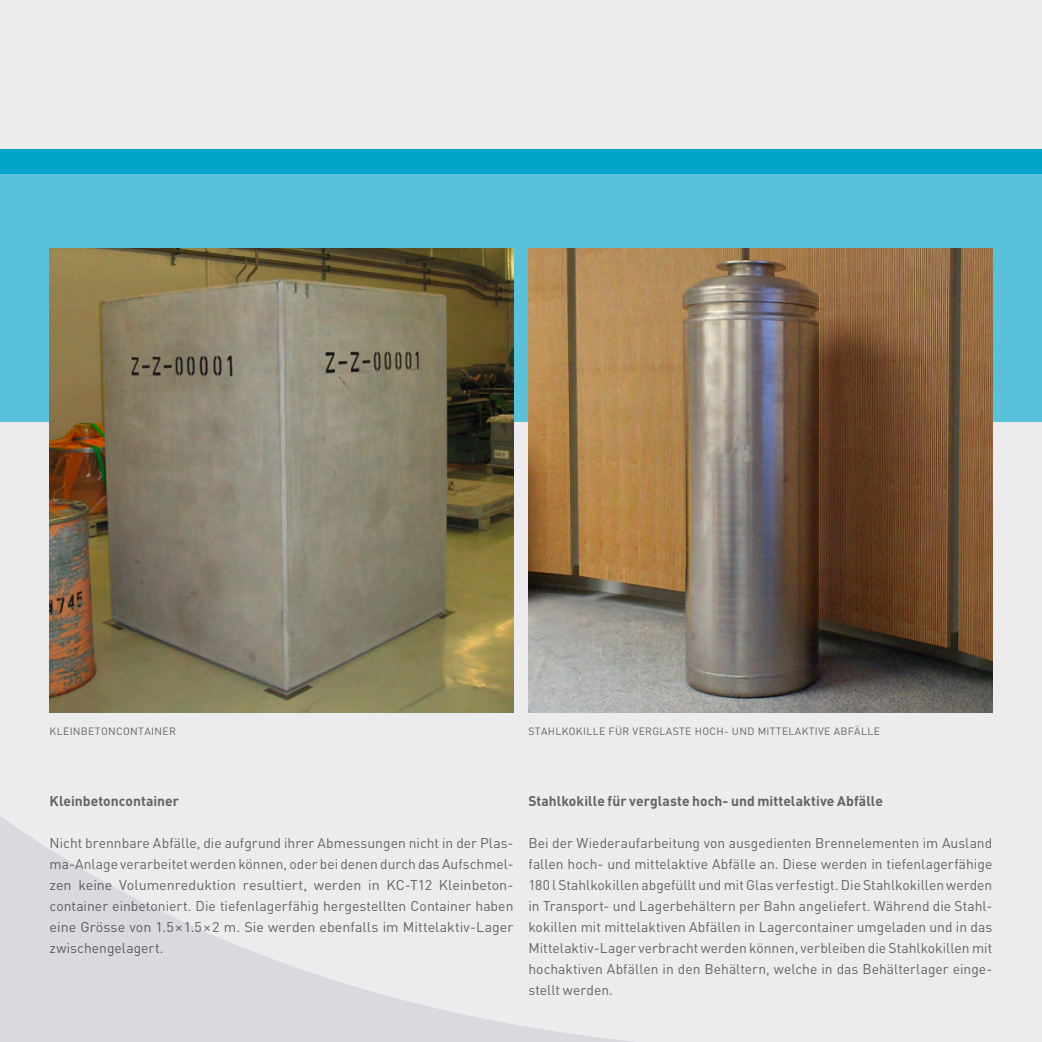
<style>
.page{position:relative;width:1042px;height:1042px;background:#ececee}
.page>*{position:absolute;margin:0;border:0;box-sizing:border-box;transform-origin:0 0}
.t1{font:14px/21px "DIN";color:#636366;text-align:justify}
.t2{font:700 14px "DIN";color:#636366}
.t3{font:10.5px "DIN";letter-spacing:.13em;color:#636366}
</style>
<div class="page">
<div style="left:0;top:149px;width:1042px;height:273px;background:#5ac1db"></div>
<div style="left:0;top:149px;width:1042px;height:25px;background:#00a4c8"></div>
<img style="left:528px;top:248px;width:464px;height:464px">
<img style="left:50px;top:248px;width:463px;height:464px">
<svg style="left:0;top:816px;width:632px;height:226px"></svg>
<p class="t3" style="left:50px;top:725px;width:128px">Kleinbetoncontainer</p>
<p class="t3" style="left:528px;top:725px;width:21px">Stahlk</p>
<p class="t3" style="left:569px;top:725px;width:24px">okille</p>
<p class="t3" style="left:608px;top:725px;width:52px">für vergla</p>
<p class="t3" style="left:673px;top:725px;width:82px">stehoch- undm</p>
<p class="t3" style="left:766px;top:725px;width:23px">ittelak</p>
<p class="t3" style="left:809px;top:725px;width:59px">tive Ab fälle</p>
<p class="t2" style="left:50px;top:791px;width:131px">Kleinbetoncontainer</p>
<p class="t1" style="left:50px;top:832px;width:465px">N icht brennbare Abfälle, die aufgrund ihrer Abmessungen nicht in der Plas&shy;ma-Anlage verarbeitet werden können, oder bei denen durch das Aufschmel&shy;zen keine Volumenreduktion resultiert, werden in KC-T12 Kleinbeton&shy;container einbetoniert. Die tiefenlagerfähig hergestellten Container haben eine Grösse von 1.5×1.5×2 m. Sie werden ebenfalls im Mittelaktiv-Lager zwischengelagert.</p>
<p class="t2" style="left:528px;top:791px;width:356px">Stahlkokille für verglaste hoch- und mittelaktive Abfälle</p>
<p class="t1" style="left:528px;top:832px;width:465px">Bei der Wiederaufarbeitung von ausgedienten Brennelementen im Ausland fallen hoch- und mittelaktive Abfälle an. Diese werden in tiefenlagerfähige 180 l Stahlkokillen abgefüllt und mit Glas verfestigt. Die Stahlkokillen werden in Transport- und Lagerbehältern per Bahn angeliefert. Während die Stahl&shy;kokillen mit mittelaktiven Abfällen in Lagercontainer umgeladen und in das Mittelaktiv-Lager verbracht werden können, verbleiben die Stahlkokillen mit hochaktiven Abfällen in den Behältern, welche in das Behälterlager einge&shy;stellt werden.</p>
</div>
